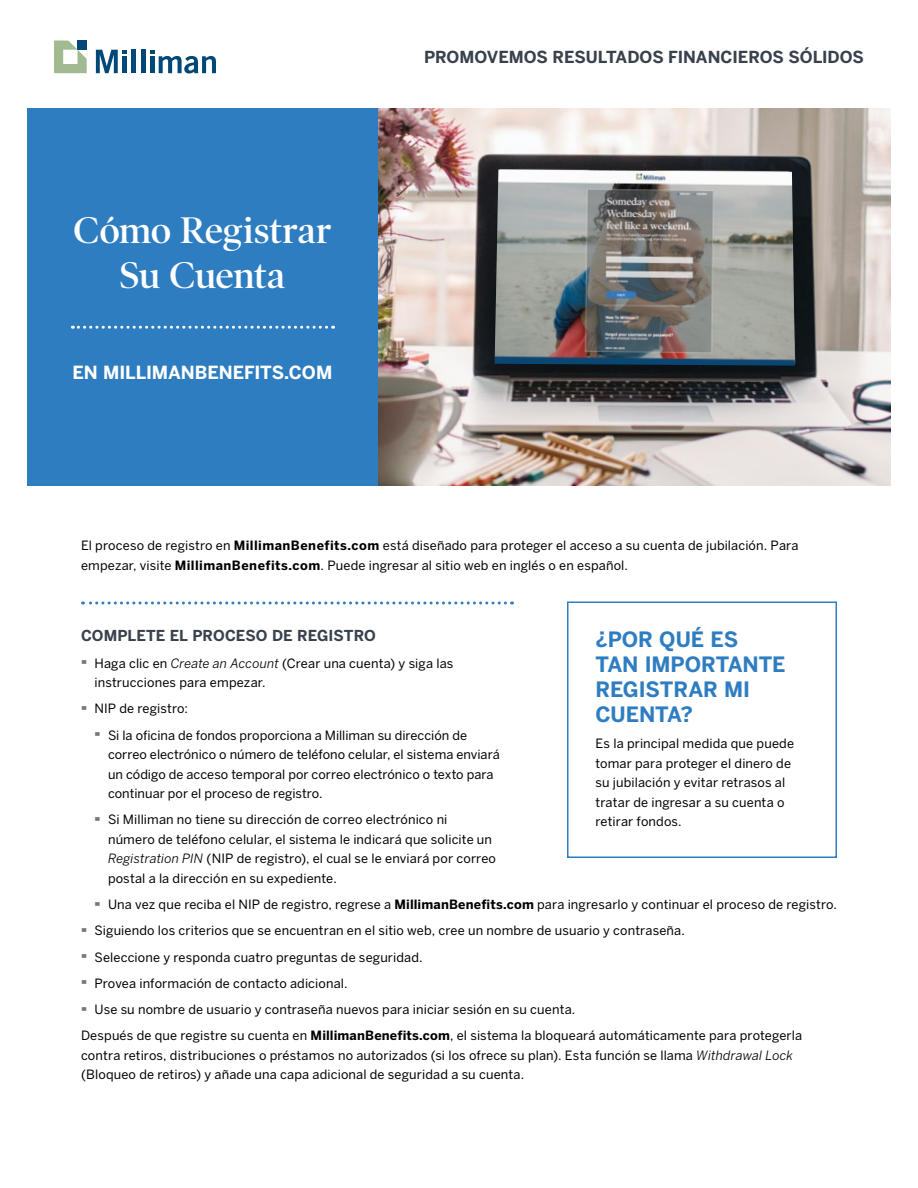
<style>
.page{position:relative;width:918px;height:1188px;background:#fff}
.page>*{position:absolute;margin:0;border:0;box-sizing:border-box;transform-origin:0 0}
.t1{font:600 37.5px/45px "Poynter OS Disp";letter-spacing:-.005em;color:#fff;text-align:center}
.t2{font:700 21px/25.2px "Benton Sans";letter-spacing:-.005em;color:#2f7dc1}
.t3{font:700 18px "Benton Sans";letter-spacing:-.005em;color:#fff}
.t4{font:700 16.5px "Benton Sans";letter-spacing:-.005em;color:#38414c}
.t5{font:700 15px "Benton Sans";color:#38414c}
.t6{font:12.75px/19.5px "Benton Sans";letter-spacing:.01em;color:#000}
.s1{font-weight:700}
.s2{font-weight:900;font-size:20.4px;color:#72797c}
.s3{font-style:italic}
</style>
<div class="page">
<img style="left:378px;top:108px;width:513px;height:378px">
<svg style="left:96px;top:50px;width:31px;height:23px"></svg>
<hr style="left:123px;top:56px;width:4px;height:17px;background:#004877">
<hr style="left:132px;top:50px;width:4px;height:23px;background:#004877">
<hr style="left:141px;top:50px;width:4px;height:23px;background:#004877">
<svg style="left:150px;top:50px;width:66px;height:24px"></svg>
<div style="left:78px;top:40px;width:9px;height:10px;background:#004877"></div>
<svg style="left:54px;top:41px;width:33px;height:32px"></svg>
<svg style="left:82px;top:602px;width:423px;height:2px"></svg>
<img style="left:495px;top:170px;width:300px;height:196px">
<div style="left:27px;top:108px;width:351px;height:378px;background:#2f7dc1"></div>
<svg style="left:72px;top:326px;width:255px;height:3px"></svg>
<div style="left:567px;top:602px;width:270px;height:256px;border:2px solid #2f7dc1"></div>
<h1 class="t1" style="left:73px;top:208px;width:260px">Cómo Registrar<br>Su Cuenta</h1>
<h3 class="t3" style="left:73px;top:361px;width:261px">EN MILLIMANBENEFITS.COM</h3>
<p class="t4" style="left:424px;top:47px;width:441px">PROMOVEMOS RESULTADOS FINANCIEROS SÓLIDOS</p>
<p class="t6" style="left:81px;top:536px;width:719px">El proceso de registro en <span class="s1">MillimanBenefits.com</span> está diseñado para proteger el acceso a su cuenta de jubilación. Para empezar, visite <span class="s1">MillimanBenefits.com</span>. Puede ingresar al sitio web en inglés o en español.</p>
<h2 class="t2" style="left:596px;top:627px;width:191px">¿POR QUÉ ES<br>TAN IMPORTANTE<br>REGISTRAR MI<br>CUENTA?</h2>
<p class="t6" style="left:596px;top:734px;width:200px">Es la principal medida que puede tomar para proteger el dinero de su jubilación y evitar retrasos al tratar de ingresar a su cuenta o retirar fondos.</p>
<p class="t5" style="left:81px;top:627px;width:296px">COMPLETE EL PROCESO DE REGISTRO</p>
<p class="t6" style="left:95px;top:653px;width:360px;text-indent:-14px"><span class="s2">·</span> Haga clic en <span class="s3">Create an Account</span> (Crear una cuenta) y siga las instrucciones para empezar.</p>
<p class="t6" style="left:94px;top:696px;width:374px;line-height:26.2px;text-indent:-14px"><span class="s2">·</span> NIP de registro:<br><span class="s2">·</span> Si la oficina de fondos proporciona a Milliman su dirección de</p>
<p class="t6" style="left:108px;top:745px;width:393px">correo electrónico o número de teléfono celular, el sistema enviará un código de acceso temporal por correo electrónico o texto para continuar por el proceso de registro.</p>
<p class="t6" style="left:108px;top:810px;width:390px;text-indent:-14px"><span class="s2">·</span> Si Milliman no tiene su dirección de correo electrónico ni número de teléfono celular, el sistema le indicará que solicite un <span class="s3">Registration PIN</span> (NIP de registro), el cual se le enviará por correo postal a la dirección en su expediente.</p>
<p class="t6" style="left:81px;top:891px;width:758px;line-height:26.2px;text-indent:14px"><span class="s2">·</span> Una vez que reciba el NIP de registro, regrese a <span class="s1">MillimanBenefits.com</span> para ingresarlo y continuar el proceso de registro. <span class="s2">·</span> Siguiendo los criterios que se encuentran en el sitio web, cree un nombre de usuario y contraseña.<br><span class="s2">·</span> Seleccione y responda cuatro preguntas de seguridad.<br><span class="s2">·</span> Provea información de contacto adicional.<br><span class="s2">·</span> Use su nombre de usuario y contraseña nuevos para iniciar sesión en su cuenta.<br>Después de que registre su cuenta en <span class="s1">MillimanBenefits.com</span>, el sistema la bloqueará automáticamente para protegerla</p>
<p class="t6" style="left:81px;top:1046px;width:714px">contra retiros, distribuciones o préstamos no autorizados (si los ofrece su plan). Esta función se llama <span class="s3">Withdrawal Lock </span>(Bloqueo de retiros) y añade una capa adicional de seguridad a su cuenta.</p>
</div>
